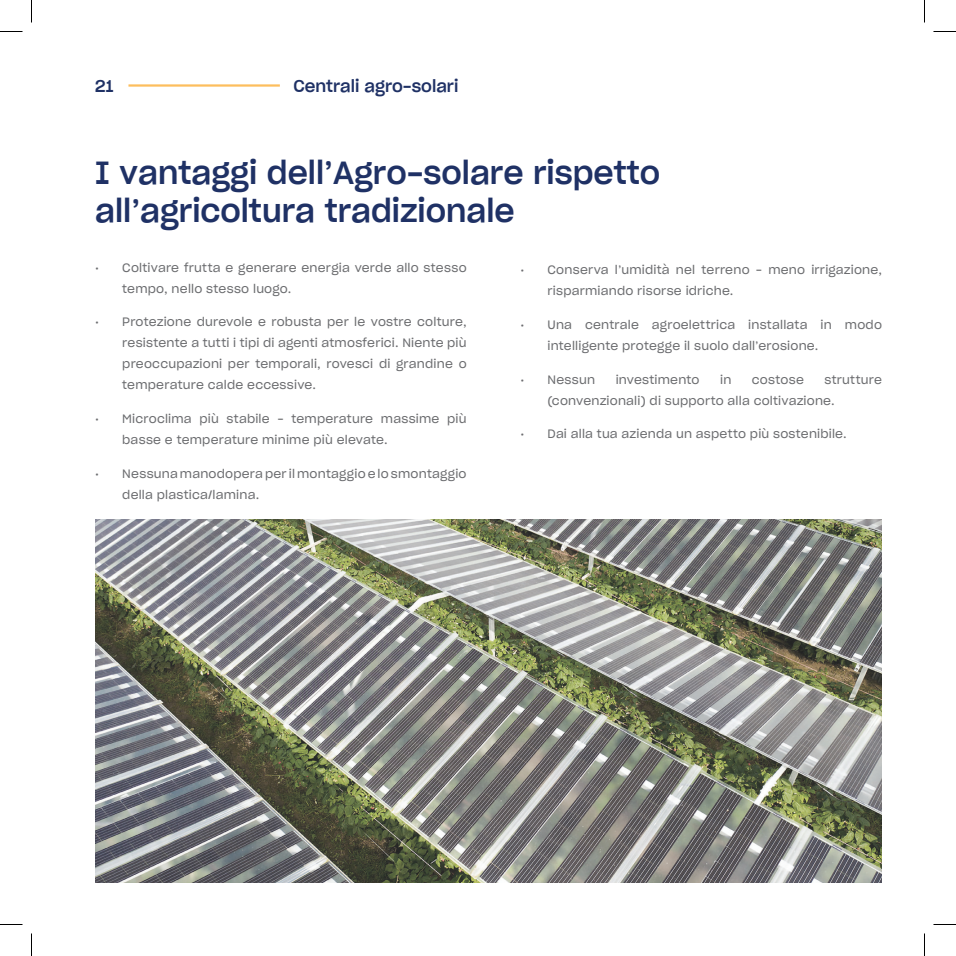
<style>
.page{position:relative;width:956px;height:956px;background:#fff}
.page>*{position:absolute;margin:0;border:0;box-sizing:border-box;transform-origin:0 0}
.t1{font:31.2px/37.5px "Sharp Grotesk Medium 20";color:#1f3165}
.t2{font:16.5px "Sharp Grotesk Medium 20";color:#1f3165}
.t3{font:12px/21px "Sharp Grotesk Book 20";letter-spacing:.015em;color:#6c6d70}
</style>
<div class="page">
<hr style="left:128px;top:84px;width:152px;height:3px;background:#fdbe5d">
<img style="left:95px;top:519px;width:787px;height:363px">
<svg style="left:0;top:31px;width:22px;height:1px"></svg>
<svg style="left:933px;top:31px;width:23px;height:1px"></svg>
<svg style="left:0;top:924px;width:22px;height:1px"></svg>
<svg style="left:933px;top:924px;width:23px;height:1px"></svg>
<svg style="left:31px;top:0;width:1px;height:23px"></svg>
<svg style="left:31px;top:933px;width:1px;height:23px"></svg>
<svg style="left:924px;top:0;width:1px;height:23px"></svg>
<svg style="left:924px;top:933px;width:1px;height:23px"></svg>
<h2 class="t2" style="left:95px;top:72px;width:20px">21</h2>
<h2 class="t2" style="left:293px;top:72px;width:166px">Centrali agro-solari</h2>
<h1 class="t1" style="left:95px;top:152px;width:566px">I vantaggi dell’Agro-solare rispetto all’agricoltura tradizionale</h1>
<p class="t3" style="left:122px;top:256px;width:346px;text-indent:-27px">• Coltivare frutta e generare energia verde allo stesso tempo, nello stesso luogo.</p>
<p class="t3" style="left:122px;top:311px;width:346px;text-align:justify;text-indent:-27px">• Protezione durevole e robusta per le vostre colture, resistente a tutti i tipi di agenti atmosferici. Niente più preoccupazioni per temporali, rovesci di grandine o temperature calde eccessive.</p>
<p class="t3" style="left:122px;top:408px;width:346px;text-indent:-27px">• Microclima più stabile – temperature massime più basse e temperature minime più elevate.</p>
<p class="t3" style="left:122px;top:462px;width:346px;text-indent:-27px">• Nessuna manodopera per il montaggio e lo smontaggio della plastica/lamina.</p>
<p class="t3" style="left:547px;top:259px;width:336px;text-indent:-27px">• Conserva l’umidità nel terreno – meno irrigazione, risparmiando risorse idriche.</p>
<p class="t3" style="left:547px;top:313px;width:336px;text-indent:-27px">• Una centrale agroelettrica installata in modo intelligente protegge il suolo dall’erosione.</p>
<p class="t3" style="left:520px;top:368px;width:76px">• Nessun</p>
<p class="t3" style="left:616px;top:368px;width:85px">investimento</p>
<p class="t3" style="left:720px;top:368px;width:13px">in</p>
<p class="t3" style="left:752px;top:368px;width:53px">costose</p>
<p class="t3" style="left:547px;top:368px;width:336px;text-indent:277px">strutture (convenzionali) di supporto alla coltivazione.</p>
<p class="t3" style="left:520px;top:423px;width:328px">• Dai alla tua azienda un aspetto più sostenibile.</p>
</div>
